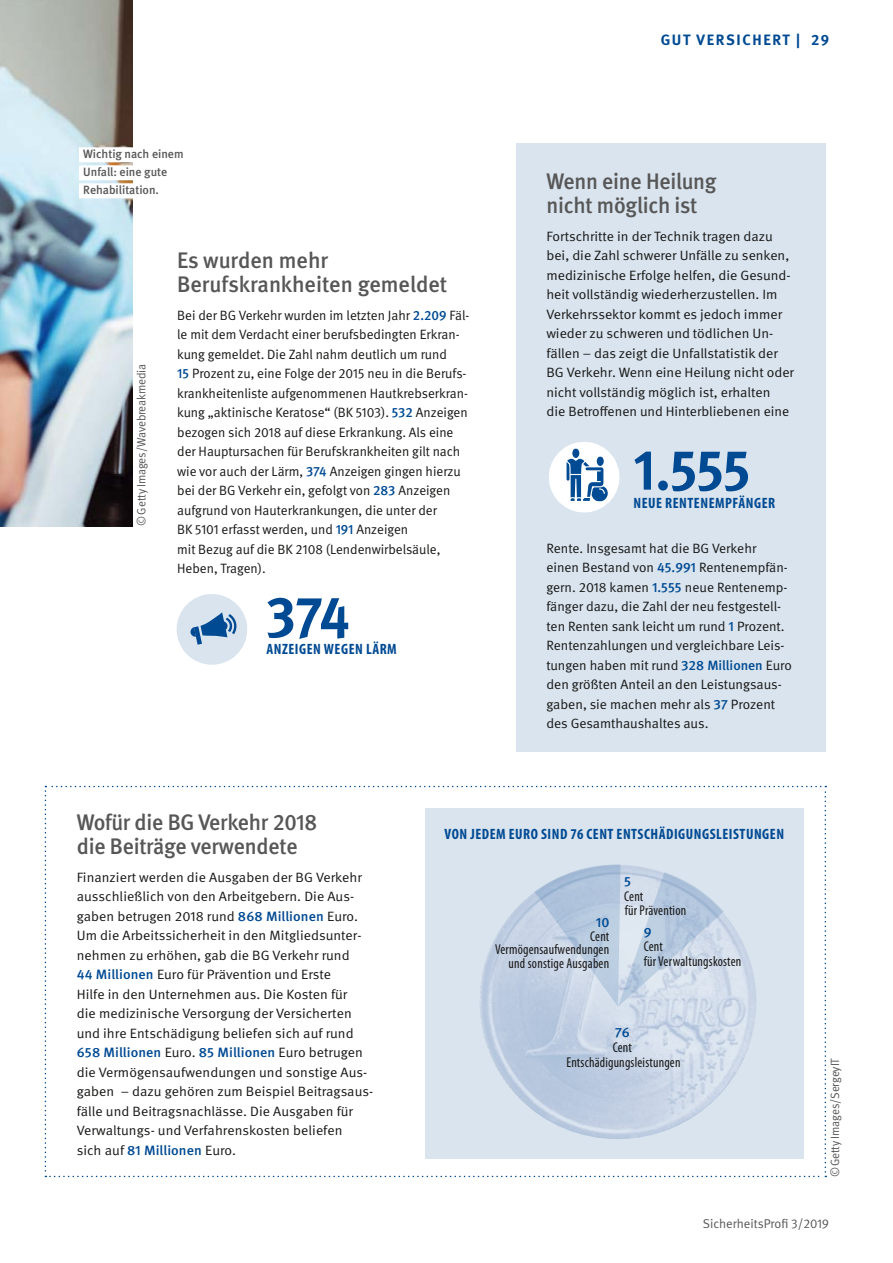
<style>
.page{position:relative;width:893px;height:1263px;background:#fff}
.page>*{position:absolute;margin:0;border:0;box-sizing:border-box;transform-origin:0 0}
.t1{font:700 57px "DGUV Meta";letter-spacing:-.01em;color:#004a93}
.t2{font:500 22.5px/24px "DGUV Meta";letter-spacing:-.01em;color:#585757}
.t3{font:700 condensed 15px "Myriad Pro";letter-spacing:.035em;color:#004a93}
.t4{font:700 15px "DGUV Meta";letter-spacing:.11em;color:#004a93}
.t5{font:condensed 14.25px/14.2px "Myriad Pro";letter-spacing:.015em;color:#181716;text-align:right;scale:.95 1}
.t6{font:13.5px/19.5px "DGUV Meta";color:#181716;scale:1.05 1}
.t7{font:13.5px/19.5px "DGUV Meta";color:#181716}
.t8{font:500 13.5px "DGUV Meta";color:#004a93;scale:1.05 1}
.t9{font:12.75px "DGUV Meta";color:#585757}
.t10{font:12px "DGUV Meta";letter-spacing:-.01em;color:#585757}
.t11{font:500 12px/18px "DGUV Meta";color:#585757}
.s1{font-weight:500;color:#004a93}
</style>
<div class="page">
<img style="left:0;top:0;width:132px;height:526px">
<svg style="left:45px;top:786px;width:781px;height:391px"></svg>
<div style="left:516px;top:144px;width:310px;height:608px;background:#d9e4ee"></div>
<svg style="left:549px;top:442px;width:71px;height:71px"></svg>
<div style="left:79px;top:147px;width:109px;height:15px;background:#fff"></div>
<div style="left:79px;top:165px;width:93px;height:15px;background:#fff"></div>
<div style="left:79px;top:183px;width:84px;height:15px;background:#fff"></div>
<svg style="left:176px;top:594px;width:71px;height:71px"></svg>
<p class="t11" style="left:83px;top:145px;width:102px">Wichtig nach einem<br>Unfall: eine gute<br>Rehabilitation.</p>
<p class="t10" style="left:134px;top:526px;width:163px;rotate:-90deg">©Getty Images/Wavebreakmedia</p>
<h2 class="t2" style="left:177px;top:249px;width:272px">Es wurden mehr<br>Berufskrankheiten gemeldet</h2>
<p class="t7" style="left:177px;top:306px;width:294px">Bei der BG Verkehr wurden im letzten Jahr <span class="s1">2.209</span> Fäl&shy;le mit dem Verdacht einer berufsbedingten Erkran&shy;kung gemeldet. Die Zahl nahm deutlich um rund<br><span class="s1">15</span> Prozent zu, eine Folge der 2015 neu in die Berufs&shy;krankheitenliste aufgenommenen Hautkrebserkran&shy;kung „aktinische Keratose“ (BK 5103). <span class="s1">532</span> Anzeigen bezogen sich 2018 auf diese Erkrankung. Als eine der Hauptursachen für Berufskrankheiten gilt nach wie vor auch der Lärm, <span class="s1">374</span> Anzeigen gingen hierzu bei der BG Verkehr ein, gefolgt von <span class="s1">283</span> Anzeigen aufgrund von Hauterkrankungen, die unter der<br>BK 5101 erfasst werden, und <span class="s1">191</span> Anzeigen<br>mit Bezug auf die BK 2108 (Lendenwirbelsäule, Heben, Tragen).</p>
<h1 class="t1" style="left:266px;top:583px;width:85px">374</h1>
<p class="t3" style="left:266px;top:640px;width:132px">ANZEIGEN WEGEN LÄRM</p>
<p class="t4" style="left:661px;top:31px;width:170px">GUT VERSICHERT | 29</p>
<h2 class="t2" style="left:546px;top:169px;width:172px">Wenn eine Heilung nicht möglich ist</h2>
<p class="t6" style="left:546px;top:226px;width:237px">Fortschritte in der Technik tragen dazu bei, die Zahl schwerer Unfälle zu senken, medizinische Erfolge helfen, die Gesund&shy;heit vollständig wiederherzustellen. Im Verkehrssektor kommt es jedoch immer wieder zu schweren und tödlichen Un&shy;fällen – das zeigt die Unfallstatistik der BG Verkehr. Wenn eine Heilung nicht oder nicht vollständig möglich ist, erhalten<br>die Betroffenen und Hinterbliebenen eine</p>
<h1 class="t1" style="left:633px;top:436px;width:118px">1.555</h1>
<p class="t3" style="left:633px;top:493px;width:143px">NEUE RENTENEMPFÄNGER</p>
<p class="t7" style="left:546px;top:538px;width:247px">Rente. Insgesamt hat die BG Verkehr einen Bestand von <span class="s1">45.991</span> Rentenempfän&shy;gern. 2018 kamen <span class="s1">1.555</span> neue Rentenemp&shy;fänger dazu, die Zahl der neu festgestell&shy;ten Renten sank leicht um rund <span class="s1">1</span> Prozent.<br>Rentenzahlungen und vergleichbare Leis&shy;tungen haben mit rund <span class="s1">328 Millionen</span> Euro den größten Anteil an den Leistungsaus&shy;gaben, sie machen mehr als <span class="s1">37</span> Prozent des Gesamthaushaltes aus.</p>
<h2 class="t2" style="left:77px;top:810px;width:242px">Wofür die BG Verkehr 2018 die Beiträge verwendete</h2>
<p class="t6" style="left:77px;top:867px;width:284px">Finanziert werden die Ausgaben der BG Verkehr ausschließlich von den Arbeitgebern. Die Aus&shy;gaben betrugen 2018 rund <span class="s1">868 Millionen</span> Euro.<br>Um die Arbeitssicherheit in den Mitgliedsunter&shy;nehmen zu erhöhen, gab die BG Verkehr rund<br><span class="s1">44 Millionen</span> Euro für Prävention und Erste<br>Hilfe in den Unternehmen aus. Die Kosten für<br>die medizinische Versorgung der Versicherten und ihre Entschädigung beliefen sich auf rund <span class="s1">658 Millionen</span> Euro. <span class="s1">85 Millionen</span> Euro betrugen die Vermögensaufwendungen und sonstige Aus&shy;gaben – dazu gehören zum Beispiel Beitragsaus&shy;fälle und Beitragsnachlässe. Die Ausgaben für Verwaltungs- und Verfahrenskosten beliefen<br>sich auf <span class="s1">81 Millionen</span> Euro.</p>
<p class="t3" style="left:445px;top:825px;width:341px">VON JEDEM EURO SIND 76 CENT ENTSCHÄDIGUNGSLEISTUNGEN</p>
<p class="t8" style="left:624px;top:874px;width:8px">5</p>
<p class="t5" style="left:624px;top:889px;width:22px">Cent</p>
<p class="t8" style="left:596px;top:914px;width:14px">10</p>
<p class="t5" style="left:590px;top:929px;width:22px">Cent</p>
<p class="t5" style="left:495px;top:942px;width:122px">Vermögensaufwendungen und sonstige Ausgaben</p>
<p class="t5" style="left:625px;top:903px;width:66px">für Prävention</p>
<p class="t8" style="left:644px;top:924px;width:9px">9</p>
<p class="t5" style="left:644px;top:939px;width:22px">Cent</p>
<p class="t5" style="left:644px;top:954px;width:104px">für Verwaltungskosten</p>
<p class="t8" style="left:615px;top:1025px;width:16px">76</p>
<p class="t5" style="left:613px;top:1039px;width:22px">Cent</p>
<p class="t5" style="left:566px;top:1055px;width:122px">Entschädigungsleistungen</p>
<p class="t10" style="left:828px;top:1177px;width:121px;rotate:-90deg">©Getty Images/SergeyIT</p>
<p class="t9" style="left:703px;top:1216px;width:128px">SicherheitsProfi 3/2019</p>
</div>
